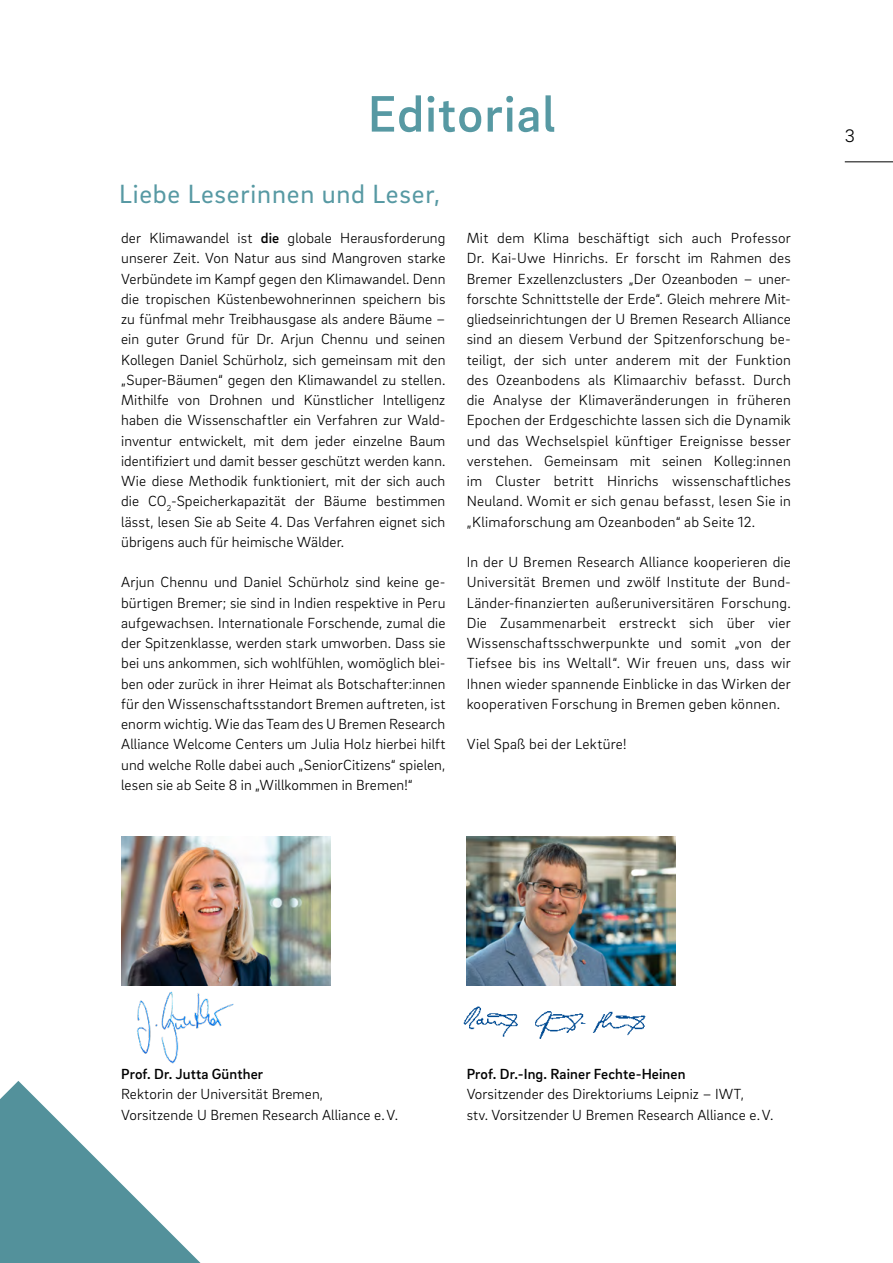
<style>
.page{position:relative;width:893px;height:1263px;background:#fff}
.page>*{position:absolute;margin:0;border:0;box-sizing:border-box;transform-origin:0 0}
.t1{font:500 52.5px "Brix Sans";letter-spacing:.02em;color:#5799a3}
.t2{font:27px "Brix Sans";letter-spacing:.03em;color:#5799a3}
.t3{font:300 18.6px "Brix Sans";color:#000}
.t4{font:300 15px/20.2px "Brix Sans";letter-spacing:.01em;color:#000;text-align:justify}
.t5{font:500 15px "Brix Sans";letter-spacing:.01em;color:#000}
.s1{font-weight:500}
</style>
<div class="page">
<hr style="left:845px;top:162px;width:48px;height:1px;background:#000">
<svg style="left:0;top:1081px;width:201px;height:182px"></svg>
<img style="left:467px;top:837px;width:209px;height:148px">
<img style="left:121px;top:837px;width:209px;height:148px">
<img style="left:137px;top:991px;width:97px;height:73px">
<img style="left:463px;top:1006px;width:183px;height:33px">
<h1 class="t1" style="left:368px;top:80px;width:189px">Editorial</h1>
<h2 class="t2" style="left:119px;top:176px;width:322px">Liebe Leserinnen und Leser,</h2>
<p class="t4" style="left:121px;top:227px;width:326px">der Klimawandel ist <span class="s1">die</span> globale Herausforderung unserer Zeit. Von Natur aus sind Mangroven starke Verbündete im Kampf gegen den Klimawandel. Denn die tropischen Küstenbewohnerinnen speichern bis zu fünfmal mehr Treibhausgase als andere Bäume – ein guter Grund für Dr. Arjun Chennu und seinen Kollegen Daniel Schürholz, sich gemeinsam mit den „Super-Bäumen“ gegen den Klimawandel zu stellen.<br>Mithilfe von Drohnen und Künstlicher Intelligenz haben die Wissenschaftler ein Verfahren zur Wald&shy;inventur entwickelt, mit dem jeder einzelne Baum identifiziert und damit besser geschützt werden kann.<br>Wie diese Methodik funktioniert, mit der sich auch die CO<sub>2</sub>-Speicherkapazität der Bäume bestimmen lässt, lesen Sie ab Seite 4. Das Verfahren eignet sich übrigens auch für heimische Wälder.</p>
<p class="t4" style="left:121px;top:572px;width:326px">Arjun Chennu und Daniel Schürholz sind keine ge&shy;bürtigen Bremer; sie sind in Indien respektive in Peru aufgewachsen. Internationale Forschende, zumal die der Spitzenklasse, werden stark umworben. Dass sie bei uns ankommen, sich wohlfühlen, womöglich blei&shy;ben oder zurück in ihrer Heimat als Botschafter:innen für den Wissenschaftsstandort Bremen auftreten, ist enorm wichtig. Wie das Team des U Bremen Research Alliance Welcome Centers um Julia Holz hierbei hilft und welche Rolle dabei auch „SeniorCitizens“ spielen, lesen sie ab Seite 8 in „Willkommen in Bremen!“</p>
<p class="t4" style="left:467px;top:227px;width:326px">Mit dem Klima beschäftigt sich auch Professor Dr. Kai-Uwe Hinrichs. Er forscht im Rahmen des Bremer Exzellenzclusters „Der Ozeanboden – uner&shy;forschte Schnittstelle der Erde“. Gleich mehrere Mit&shy;gliedseinrichtungen der U Bremen Research Alliance sind an diesem Verbund der Spitzenforschung be&shy;teiligt, der sich unter anderem mit der Funktion des Ozeanbodens als Klimaarchiv befasst. Durch die Analyse der Klimaveränderungen in früheren Epochen der Erdgeschichte lassen sich die Dynamik und das Wechselspiel künftiger Ereignisse besser verstehen. Gemeinsam mit seinen Kolleg:innen im Cluster betritt Hinrichs wissenschaftliches Neuland. Womit er sich genau befasst, lesen Sie in „Klimaforschung am Ozeanboden“ ab Seite 12.</p>
<p class="t4" style="left:467px;top:551px;width:326px">In der U Bremen Research Alliance kooperieren die Universität Bremen und zwölf Institute der Bund-Länder-finanzierten außeruniversitären Forschung.<br>Die Zusammenarbeit erstreckt sich über vier Wissenschaftsschwerpunkte und somit „von der Tiefsee bis ins Weltall“. Wir freuen uns, dass wir Ihnen wieder spannende Einblicke in das Wirken der kooperativen Forschung in Bremen geben können.</p>
<p class="t4" style="left:467px;top:734px;width:161px">Viel Spaß bei der Lektüre!</p>
<p class="t3" style="left:845px;top:124px;width:12px">3</p>
<p class="t5" style="left:121px;top:1064px;width:143px">Prof. Dr. Jutta Günther</p>
<p class="t4" style="left:121px;top:1084px;width:278px">Rektorin der Universität Bremen,<br>Vorsitzende U Bremen Research Alliance e.V.</p>
<p class="t5" style="left:467px;top:1064px;width:220px">Prof. Dr.-Ing. Rainer Fechte-Heinen</p>
<p class="t4" style="left:467px;top:1084px;width:308px">Vorsitzender des Direktoriums Leipniz – IWT,<br>stv. Vorsitzender U Bremen Research Alliance e.V.</p>
</div>
